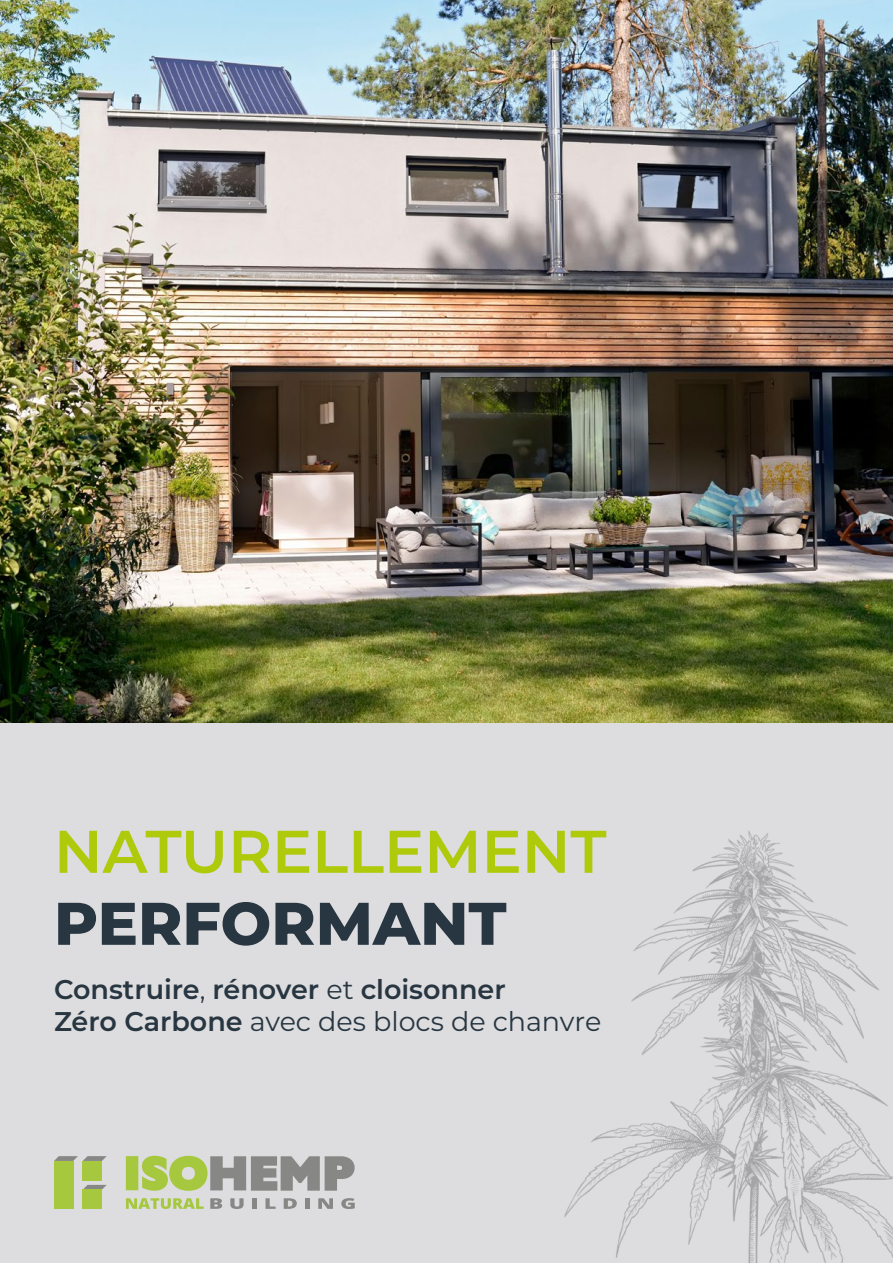
<style>
.page{position:relative;width:893px;height:1263px;background:#fff}
.page>*{position:absolute;margin:0;border:0;box-sizing:border-box;transform-origin:0 0}
.t1{font:600 60px "Montserrat";color:#afca0b}
.t2{font:800 60px "Montserrat";color:#273641}
.t3{font:600 27px/32.4px "Montserrat";color:#273641}
.s1{font-weight:400}
</style>
<div class="page">
<div style="left:0;top:722px;width:893px;height:541px;background:#dddcde"></div>
<img style="left:565px;top:830px;width:328px;height:433px">
<div style="left:126px;top:1156px;width:12px;height:34px;background:#a5c83e"></div>
<svg style="left:142px;top:1156px;width:213px;height:35px"></svg>
<div style="left:83px;top:1161px;width:19px;height:19px;background:#a5c83e"></div>
<div style="left:54px;top:1161px;width:19px;height:48px;background:#a5c83e"></div>
<svg style="left:54px;top:1156px;width:53px;height:5px"></svg>
<svg style="left:83px;top:1185px;width:24px;height:5px"></svg>
<div style="left:83px;top:1190px;width:19px;height:19px;background:#a5c83e"></div>
<svg style="left:126px;top:1198px;width:78px;height:11px"></svg>
<svg style="left:210px;top:1198px;width:12px;height:11px"></svg>
<svg style="left:230px;top:1198px;width:14px;height:11px"></svg>
<div style="left:252px;top:1198px;width:5px;height:11px;background:#878786"></div>
<svg style="left:266px;top:1198px;width:10px;height:11px"></svg>
<svg style="left:284px;top:1198px;width:13px;height:11px"></svg>
<hr style="left:305px;top:1198px;width:4px;height:11px;background:#878786">
<svg style="left:318px;top:1198px;width:15px;height:11px"></svg>
<svg style="left:341px;top:1198px;width:14px;height:11px"></svg>
<img style="left:0;top:0;width:893px;height:723px">
<h1 class="t1" style="left:54px;top:811px;width:554px">NATURELLEMENT</h1>
<h1 class="t2" style="left:54px;top:883px;width:454px">PERFORMANT</h1>
<p class="t3" style="left:54px;top:972px;width:549px">Construire<span class="s1">,</span> rénover <span class="s1">et</span> cloisonner<br>Zéro Carbone <span class="s1">avec des blocs de chanvre</span></p>
</div>
